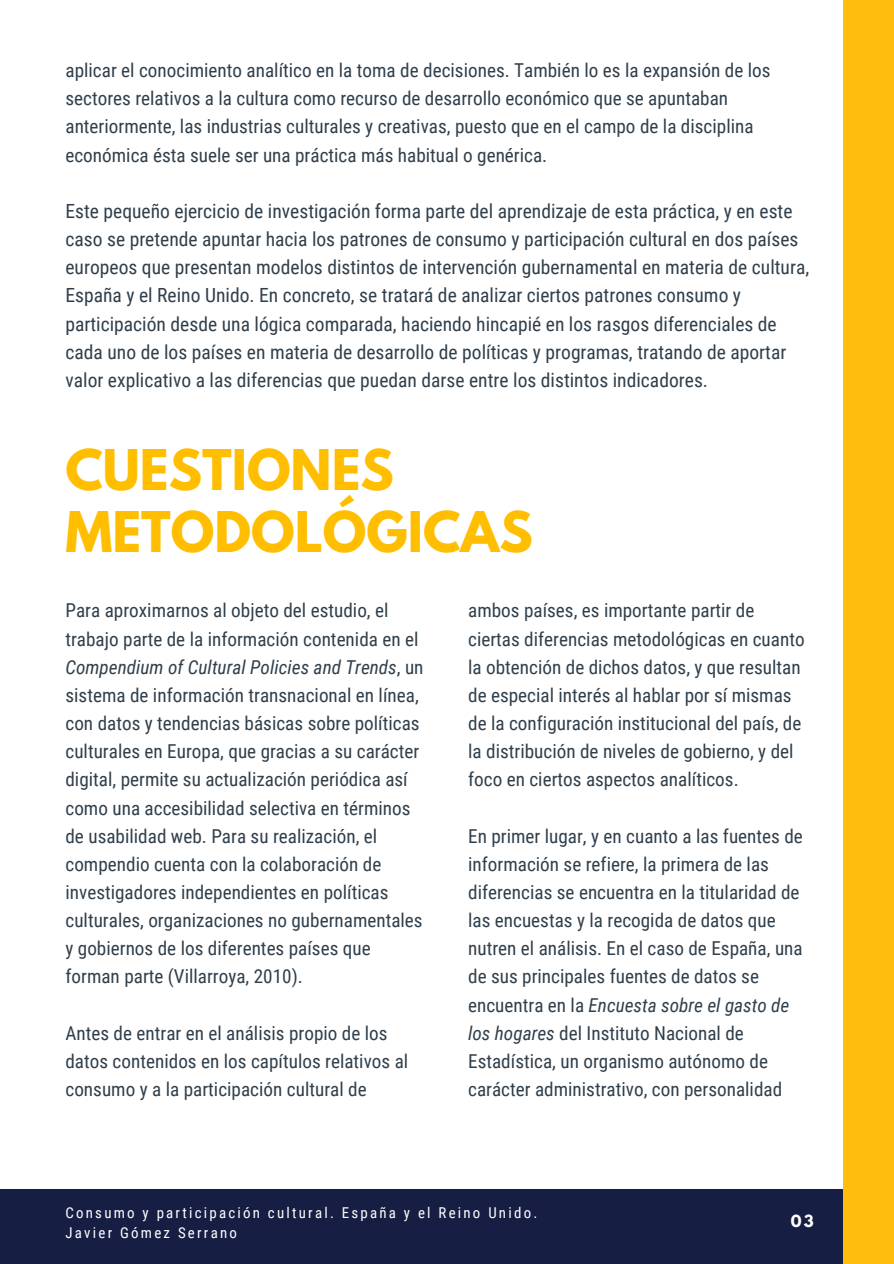
<style>
.page{position:relative;width:894px;height:1264px;background:#fff}
.page>*{position:absolute;margin:0;border:0;box-sizing:border-box;transform-origin:0 0}
.t1{font:700 49.65px/61.9px "League Spartan";color:#ffbe00}
.t2{font:19.5px/28.2px "Roboto Condensed";color:#303f4b}
.t3{font:19.2px/28.2px "Roboto Condensed";color:#303f4b}
.t4{font:14.85px/19.2px "Roboto Condensed";letter-spacing:.15em;color:#fff}
.t5{font:700 14.85px "League Spartan";color:#fff}
.s1{font-style:italic}
</style>
<div class="page">
<div style="left:0;top:1189px;width:864px;height:74px;background:#161e44"></div>
<div style="left:842px;top:0;width:51px;height:1263px;background:#ffbd0d"></div>
<p class="t3" style="left:65px;top:56px;width:706px">aplicar el conocimiento analítico en la toma de decisiones. También lo es la expansión de los sectores relativos a la cultura como recurso de desarrollo económico que se apuntaban anteriormente, las industrias culturales y creativas, puesto que en el campo de la disciplina económica ésta suele ser una práctica más habitual o genérica.</p>
<p class="t2" style="left:65px;top:197px;width:745px">Este pequeño ejercicio de investigación forma parte del aprendizaje de esta práctica, y en este caso se pretende apuntar hacia los patrones de consumo y participación cultural en dos países europeos que presentan modelos distintos de intervención gubernamental en materia de cultura, España y el Reino Unido. En concreto, se tratará de analizar ciertos patrones consumo y participación desde una lógica comparada, haciendo hincapié en los rasgos diferenciales de cada uno de los países en materia de desarrollo de políticas y programas, tratando de aportar valor explicativo a las diferencias que puedan darse entre los distintos indicadores.</p>
<h1 class="t1" style="left:65px;top:445px;width:468px">CUESTIONES<br>METODOLÓGICAS</h1>
<p class="t3" style="left:65px;top:596px;width:359px">Para aproximarnos al objeto del estudio, el trabajo parte de la información contenida en el <span class="s1">Compendium of Cultural Policies and Trends</span>, un sistema de información transnacional en línea, con datos y tendencias básicas sobre políticas culturales en Europa, que gracias a su carácter digital, permite su actualización periódica así como una accesibilidad selectiva en términos de usabilidad web. Para su realización, el compendio cuenta con la colaboración de investigadores independientes en políticas culturales, organizaciones no gubernamentales y gobiernos de los diferentes países que forman parte (Villarroya, 2010).</p>
<p class="t3" style="left:65px;top:1019px;width:344px">Antes de entrar en el análisis propio de los datos contenidos en los capítulos relativos al consumo y a la participación cultural de</p>
<p class="t3" style="left:468px;top:596px;width:338px">ambos países, es importante partir de ciertas diferencias metodológicas en cuanto la obtención de dichos datos, y que resultan de especial interés al hablar por sí mismas de la configuración institucional del país, de la distribución de niveles de gobierno, y del foco en ciertos aspectos analíticos.</p>
<p class="t3" style="left:468px;top:822px;width:336px">En primer lugar, y en cuanto a las fuentes de información se refiere, la primera de las diferencias se encuentra en la titularidad de las encuestas y la recogida de datos que nutren el análisis. En el caso de España, una de sus principales fuentes de datos se encuentra en la <span class="s1">Encuesta sobre el gasto de los hogares</span> del Instituto Nacional de Estadística, un organismo autónomo de carácter administrativo, con personalidad</p>
<p class="t4" style="left:65px;top:1203px;width:473px">Consumo y participación cultural. España y el Reino Unido.<br>Javier Gómez Serrano</p>
<p class="t5" style="left:790px;top:1213px;width:24px">03</p>
</div>
